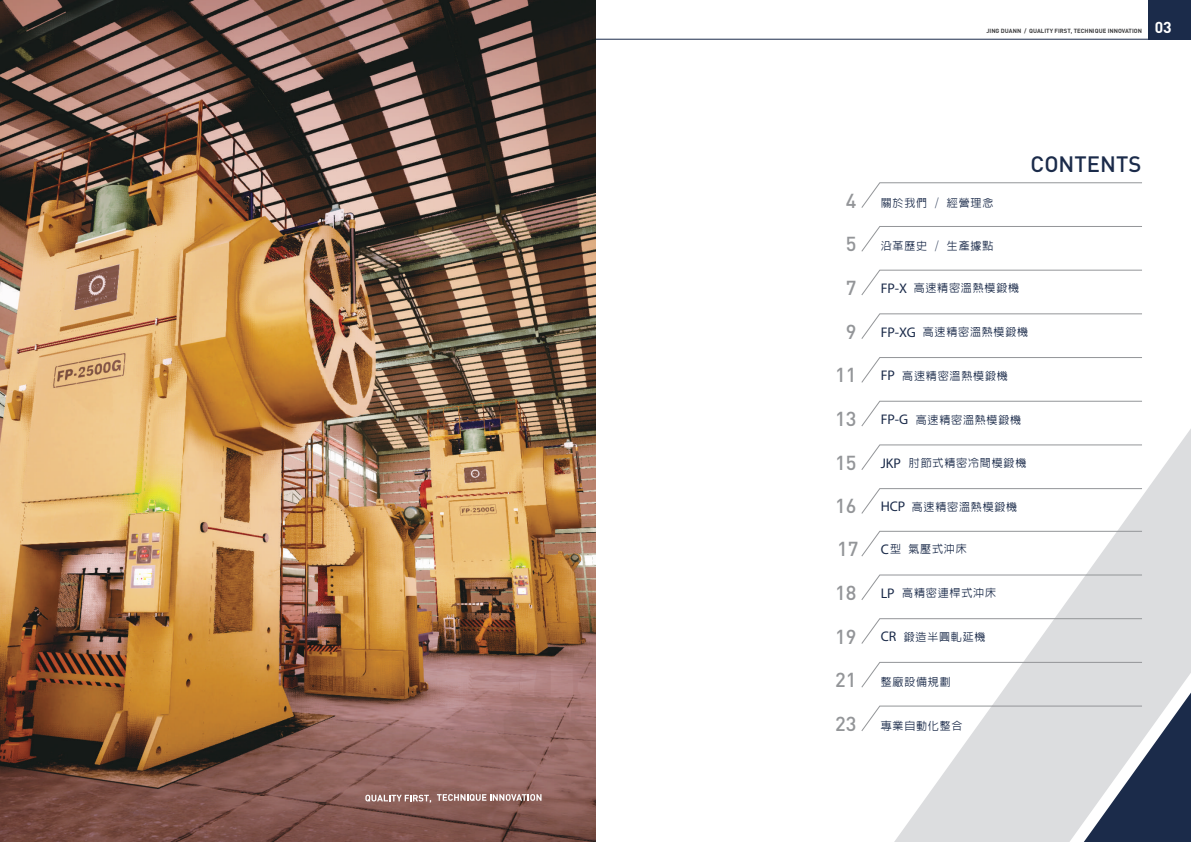
<style>
.page{position:relative;width:1191px;height:842px;background:#fff}
.page>*{position:absolute;margin:0;border:0;box-sizing:border-box;transform-origin:0 0}
.t1{font:500 22px "DIN";color:#1b2b4a}
.t2{font:500 20px/43.7px "DIN";color:#939598}
.t3{font:700 15.7px "DIN";color:#fff}
.t4{font:14px "Myriad";color:#1b2b4a}
.t5{font:500 11px "Lin Gothic";letter-spacing:.075em;color:#1b2b4a}
.t6{font:700 6px "DIN";color:#3e3e3f}
.s1{font-family:"DIN";font-size:20px;color:#939598}
.s2{font-family:"DIN";font-weight:500;font-size:20px;color:#939598}
.s3{font-family:"Myriad";font-weight:400;font-size:14px;color:#1b2b4a}
</style>
<div class="page">
<hr style="left:595px;top:39px;width:553px;height:1px;background:#1b2b4a">
<div style="left:1148px;top:0;width:43px;height:39px;background:#1b2b4a"></div>
<img style="left:0;top:0;width:595px;height:842px">
<svg style="left:365px;top:795px;width:66px;height:8px"></svg>
<svg style="left:437px;top:794px;width:104px;height:7px"></svg>
<svg style="left:1063px;top:429px;width:128px;height:178px;fill:#dcdddf"></svg>
<svg style="left:861px;top:182px;width:281px;height:26px"></svg>
<svg style="left:861px;top:226px;width:281px;height:26px"></svg>
<svg style="left:861px;top:269px;width:281px;height:26px"></svg>
<svg style="left:861px;top:313px;width:281px;height:26px"></svg>
<svg style="left:861px;top:357px;width:281px;height:26px"></svg>
<svg style="left:861px;top:400px;width:281px;height:27px"></svg>
<svg style="left:861px;top:444px;width:281px;height:27px"></svg>
<svg style="left:861px;top:488px;width:281px;height:27px"></svg>
<svg style="left:861px;top:530px;width:281px;height:27px"></svg>
<svg style="left:861px;top:574px;width:281px;height:27px"></svg>
<svg style="left:861px;top:607px;width:330px;height:235px"></svg>
<p class="t6" style="left:986px;top:27px;width:157px">JING DUANN / QUALITY FIRST, TECHNIQUE INNOVATION</p>
<h3 class="t3" style="left:1154px;top:17px;width:19px">03</h3>
<h1 class="t1" style="left:1030px;top:150px;width:112px">CONTENTS</h1>
<p class="t5" style="left:846px;top:197px;width:149px"><span class="s1">4</span> 關於我們 / 經營理念</p>
<p class="t5" style="left:846px;top:241px;width:149px"><span class="s1">5</span> 沿革歷史 / 生產據點</p>
<p class="t4" style="left:846px;top:281px;width:63px"><span class="s2">7</span> FP-X</p>
<p class="t4" style="left:846px;top:325px;width:71px"><span class="s2">9</span> FP-XG</p>
<h2 class="t2" style="left:835px;top:353px;width:61px">11 <span class="s3">FP</span></h2>
<p class="t4" style="left:835px;top:412px;width:74px"><span class="s2">13</span> FP-G</p>
<p class="t4" style="left:835px;top:456px;width:67px"><span class="s2">15</span> JKP</p>
<p class="t4" style="left:835px;top:500px;width:72px"><span class="s2">16</span> HCP</p>
<h2 class="t2" style="left:835px;top:526px;width:63px">17 <span class="s3">C<br></span>18 <span class="s3">LP<br></span>19 <span class="s3">CR</span></h2>
<p class="t5" style="left:835px;top:676px;width:117px"><span class="s1">21</span> 整廠設備規劃</p>
<p class="t5" style="left:835px;top:720px;width:129px"><span class="s1">23</span> 專業自動化整合</p>
<p class="t5" style="left:913px;top:282px;width:107px">高速精密溫熱模鍛機</p>
<p class="t5" style="left:922px;top:326px;width:107px">高速精密溫熱模鍛機</p>
<p class="t5" style="left:902px;top:370px;width:107px">高速精密溫熱模鍛機</p>
<p class="t5" style="left:915px;top:414px;width:107px">高速精密溫熱模鍛機</p>
<p class="t5" style="left:909px;top:457px;width:119px">肘節式精密冷間模鍛機</p>
<p class="t5" style="left:911px;top:501px;width:107px">高速精密溫熱模鍛機</p>
<p class="t5" style="left:890px;top:544px;width:78px">型 氣壓式沖床</p>
<p class="t5" style="left:902px;top:587px;width:95px">高精密連桿式沖床</p>
<p class="t5" style="left:903px;top:632px;width:83px">鍛造半圓軋延機</p>
</div>
